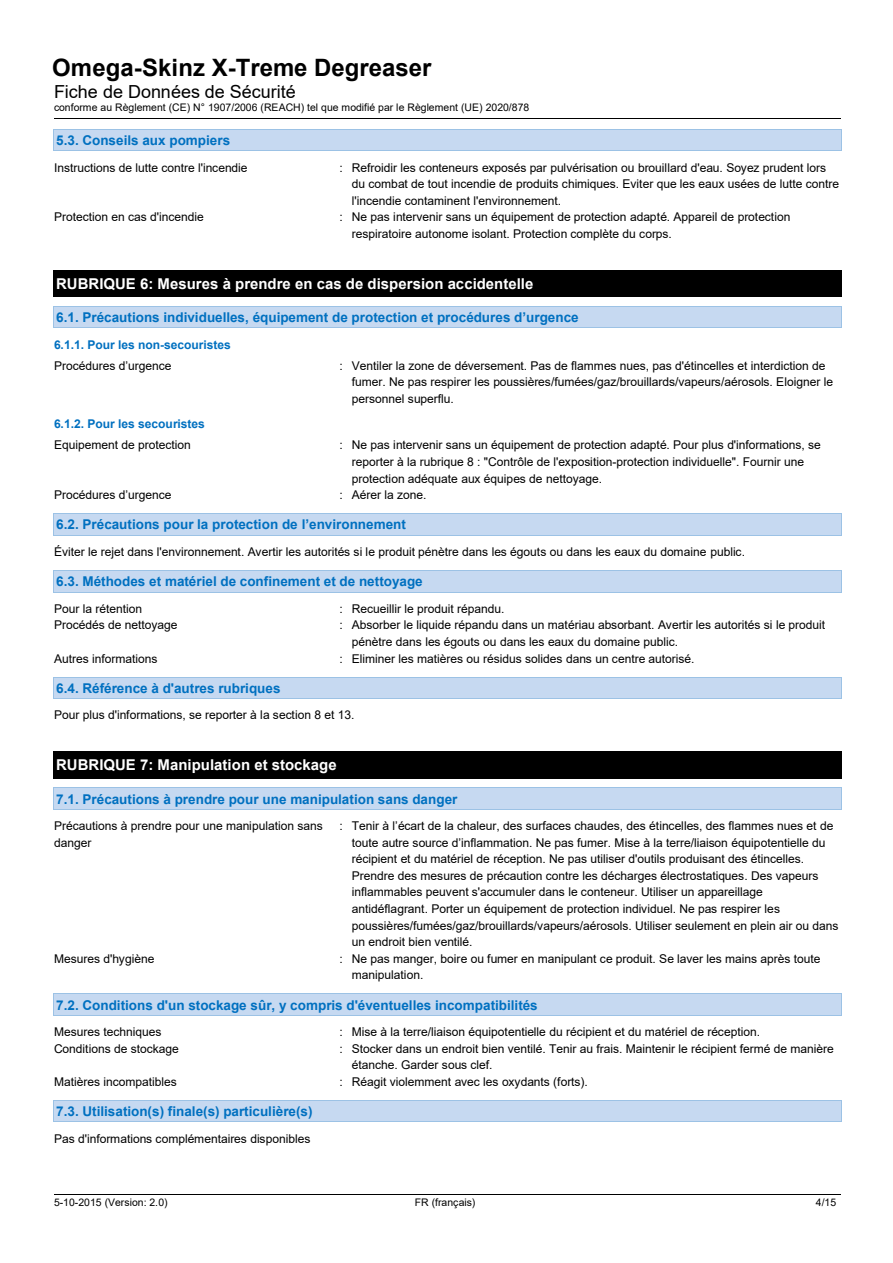
<style>
.page{position:relative;width:893px;height:1263px;background:#fff}
.page>*{position:absolute;margin:0;border:0;box-sizing:border-box;transform-origin:0 0}
.t1{font:700 24px "Arial";color:#000}
.t2{font:18px "Arial";color:#000}
.t3{font:700 15px "Arial";color:#fff}
.t4{font:700 13.5px "Arial";color:#0070c0}
.t5{font:12px/16.5px "Arial";letter-spacing:-.005em;color:#000}
.t6{font:700 12px "Arial";letter-spacing:-.005em;color:#0070c0}
.t7{font:10.5px "Arial";color:#000}
</style>
<div class="page">
<hr style="left:54px;top:118px;width:787px;height:1px;background:#000">
<hr style="left:54px;top:1194px;width:264px;height:1px;background:#000">
<hr style="left:318px;top:1194px;width:259px;height:1px;background:#000">
<hr style="left:578px;top:1194px;width:263px;height:1px;background:#000">
<div style="left:54px;top:129px;width:787px;height:22px;background:#c6d9f1"></div>
<hr style="left:54px;top:129px;width:787px;height:1px;background:#9cc2e5">
<hr style="left:54px;top:151px;width:787px;height:1px;background:#9cc2e5">
<svg style="left:841px;top:129px;width:1px;height:22px"></svg>
<div style="left:54px;top:270px;width:787px;height:27px;background:#000"></div>
<hr style="left:54px;top:297px;width:787px;height:1px;background:#000">
<svg style="left:841px;top:270px;width:1px;height:27px"></svg>
<div style="left:54px;top:307px;width:787px;height:21px;background:#c6d9f1"></div>
<hr style="left:54px;top:306px;width:787px;height:1px;background:#9cc2e5">
<hr style="left:54px;top:328px;width:787px;height:1px;background:#9cc2e5">
<svg style="left:841px;top:306px;width:1px;height:22px"></svg>
<div style="left:54px;top:514px;width:787px;height:21px;background:#c6d9f1"></div>
<hr style="left:54px;top:513px;width:787px;height:1px;background:#9cc2e5">
<hr style="left:54px;top:535px;width:787px;height:1px;background:#9cc2e5">
<svg style="left:841px;top:513px;width:1px;height:23px"></svg>
<div style="left:54px;top:571px;width:787px;height:21px;background:#c6d9f1"></div>
<hr style="left:54px;top:570px;width:787px;height:1px;background:#9cc2e5">
<hr style="left:54px;top:592px;width:787px;height:1px;background:#9cc2e5">
<svg style="left:841px;top:570px;width:1px;height:23px"></svg>
<div style="left:54px;top:677px;width:787px;height:21px;background:#c6d9f1"></div>
<hr style="left:54px;top:677px;width:787px;height:1px;background:#9cc2e5">
<hr style="left:54px;top:698px;width:787px;height:1px;background:#9cc2e5">
<svg style="left:841px;top:677px;width:1px;height:22px"></svg>
<div style="left:54px;top:752px;width:787px;height:26px;background:#000"></div>
<hr style="left:54px;top:751px;width:787px;height:1px;background:#000">
<hr style="left:54px;top:778px;width:787px;height:1px;background:#000">
<svg style="left:841px;top:751px;width:1px;height:28px"></svg>
<div style="left:54px;top:788px;width:787px;height:21px;background:#c6d9f1"></div>
<hr style="left:54px;top:788px;width:787px;height:1px;background:#9cc2e5">
<hr style="left:54px;top:809px;width:787px;height:1px;background:#9cc2e5">
<svg style="left:841px;top:788px;width:1px;height:22px"></svg>
<div style="left:54px;top:994px;width:787px;height:21px;background:#c6d9f1"></div>
<hr style="left:54px;top:994px;width:787px;height:1px;background:#9cc2e5">
<hr style="left:54px;top:1015px;width:787px;height:1px;background:#9cc2e5">
<svg style="left:841px;top:994px;width:1px;height:22px"></svg>
<div style="left:54px;top:1100px;width:787px;height:22px;background:#c6d9f1"></div>
<hr style="left:54px;top:1100px;width:787px;height:1px;background:#9cc2e5">
<hr style="left:54px;top:1122px;width:787px;height:1px;background:#9cc2e5">
<svg style="left:841px;top:1100px;width:1px;height:22px"></svg>
<h1 class="t1" style="left:52px;top:50px;width:381px">Omega-Skinz X-Treme Degreaser</h1>
<h2 class="t2" style="left:54px;top:79px;width:243px">Fiche de Données de Sécurité</h2>
<p class="t7" style="left:54px;top:100px;width:477px">conforme au Règlement (CE) N° 1907/2006 (REACH) tel que modifié par le Règlement (UE) 2020/878</p>
<p class="t4" style="left:56px;top:131px;width:176px">5.3. Conseils aux pompiers</p>
<p class="t5" style="left:54px;top:159px;width:195px">Instructions de lutte contre l'incendie</p>
<p class="t5" style="left:352px;top:159px;width:489px;text-indent:-12px">: Refroidir les conteneurs exposés par pulvérisation ou brouillard d'eau. Soyez prudent lors du combat de tout incendie de produits chimiques. Eviter que les eaux usées de lutte contre l'incendie contaminent l'environnement.</p>
<p class="t5" style="left:54px;top:209px;width:151px">Protection en cas d'incendie</p>
<p class="t5" style="left:352px;top:209px;width:440px;text-indent:-12px">: Ne pas intervenir sans un équipement de protection adapté. Appareil de protection respiratoire autonome isolant. Protection complète du corps.</p>
<p class="t3" style="left:56px;top:273px;width:479px">RUBRIQUE 6: Mesures à prendre en cas de dispersion accidentelle</p>
<p class="t4" style="left:56px;top:308px;width:524px">6.1. Précautions individuelles, équipement de protection et procédures d’urgence</p>
<p class="t6" style="left:54px;top:336px;width:178px">6.1.1. Pour les non-secouristes</p>
<p class="t5" style="left:54px;top:357px;width:119px">Procédures d’urgence</p>
<p class="t5" style="left:352px;top:357px;width:483px;text-indent:-12px">: Ventiler la zone de déversement. Pas de flammes nues, pas d'étincelles et interdiction de fumer. Ne pas respirer les poussières/fumées/gaz/brouillards/vapeurs/aérosols. Eloigner le personnel superflu.</p>
<p class="t6" style="left:54px;top:416px;width:152px">6.1.2. Pour les secouristes</p>
<p class="t5" style="left:54px;top:437px;width:138px">Equipement de protection</p>
<p class="t5" style="left:352px;top:437px;width:471px;text-indent:-12px">: Ne pas intervenir sans un équipement de protection adapté. Pour plus d'informations, se reporter à la rubrique 8 : "Contrôle de l'exposition-protection individuelle". Fournir une protection adéquate aux équipes de nettoyage.</p>
<p class="t5" style="left:54px;top:486px;width:119px">Procédures d’urgence</p>
<p class="t5" style="left:339px;top:486px;width:89px">: Aérer la zone.</p>
<p class="t4" style="left:56px;top:515px;width:351px">6.2. Précautions pour la protection de l’environnement</p>
<p class="t5" style="left:54px;top:543px;width:693px">Éviter le rejet dans l'environnement. Avertir les autorités si le produit pénètre dans les égouts ou dans les eaux du domaine public.</p>
<p class="t4" style="left:56px;top:572px;width:368px">6.3. Méthodes et matériel de confinement et de nettoyage</p>
<p class="t5" style="left:54px;top:600px;width:90px">Pour la rétention</p>
<p class="t5" style="left:339px;top:600px;width:167px">: Recueillir le produit répandu.</p>
<p class="t5" style="left:54px;top:617px;width:125px">Procédés de nettoyage</p>
<p class="t5" style="left:352px;top:617px;width:475px;text-indent:-12px">: Absorber le liquide répandu dans un matériau absorbant. Avertir les autorités si le produit pénètre dans les égouts ou dans les eaux du domaine public.</p>
<p class="t5" style="left:54px;top:650px;width:105px">Autres informations</p>
<p class="t5" style="left:339px;top:650px;width:357px">: Eliminer les matières ou résidus solides dans un centre autorisé.</p>
<p class="t4" style="left:56px;top:678px;width:226px">6.4. Référence à d'autres rubriques</p>
<p class="t5" style="left:54px;top:707px;width:302px">Pour plus d'informations, se reporter à la section 8 et 13.</p>
<p class="t3" style="left:56px;top:754px;width:282px">RUBRIQUE 7: Manipulation et stockage</p>
<p class="t4" style="left:56px;top:789px;width:403px">7.1. Précautions à prendre pour une manipulation sans danger</p>
<p class="t5" style="left:54px;top:818px;width:270px">Précautions à prendre pour une manipulation sans danger</p>
<p class="t5" style="left:352px;top:818px;width:488px;text-indent:-12px">: Tenir à l’écart de la chaleur, des surfaces chaudes, des étincelles, des flammes nues et de toute autre source d’inflammation. Ne pas fumer. Mise à la terre/liaison équipotentielle du récipient et du matériel de réception. Ne pas utiliser d'outils produisant des étincelles.<br>Prendre des mesures de précaution contre les décharges électrostatiques. Des vapeurs inflammables peuvent s'accumuler dans le conteneur. Utiliser un appareillage antidéflagrant. Porter un équipement de protection individuel. Ne pas respirer les poussières/fumées/gaz/brouillards/vapeurs/aérosols. Utiliser seulement en plein air ou dans un endroit bien ventilé.</p>
<p class="t5" style="left:54px;top:950px;width:102px">Mesures d'hygiène</p>
<p class="t5" style="left:352px;top:950px;width:470px;text-indent:-12px">: Ne pas manger, boire ou fumer en manipulant ce produit. Se laver les mains après toute manipulation.</p>
<p class="t4" style="left:56px;top:995px;width:483px">7.2. Conditions d'un stockage sûr, y compris d'éventuelles incompatibilités</p>
<p class="t5" style="left:54px;top:1024px;width:109px">Mesures techniques</p>
<p class="t5" style="left:339px;top:1024px;width:422px">: Mise à la terre/liaison équipotentielle du récipient et du matériel de réception.</p>
<p class="t5" style="left:54px;top:1040px;width:126px">Conditions de stockage</p>
<p class="t5" style="left:352px;top:1040px;width:484px;text-indent:-12px">: Stocker dans un endroit bien ventilé. Tenir au frais. Maintenir le récipient fermé de manière étanche. Garder sous clef.</p>
<p class="t5" style="left:54px;top:1073px;width:124px">Matières incompatibles</p>
<p class="t5" style="left:339px;top:1073px;width:250px">: Réagit violemment avec les oxydants (forts).</p>
<p class="t4" style="left:56px;top:1102px;width:258px">7.3. Utilisation(s) finale(s) particulière(s)</p>
<p class="t5" style="left:54px;top:1130px;width:258px">Pas d'informations complémentaires disponibles</p>
<p class="t7" style="left:54px;top:1195px;width:115px">5-10-2015 (Version: 2.0)</p>
<p class="t7" style="left:415px;top:1195px;width:62px">FR (français)</p>
<p class="t7" style="left:816px;top:1195px;width:22px">4/15</p>
</div>
